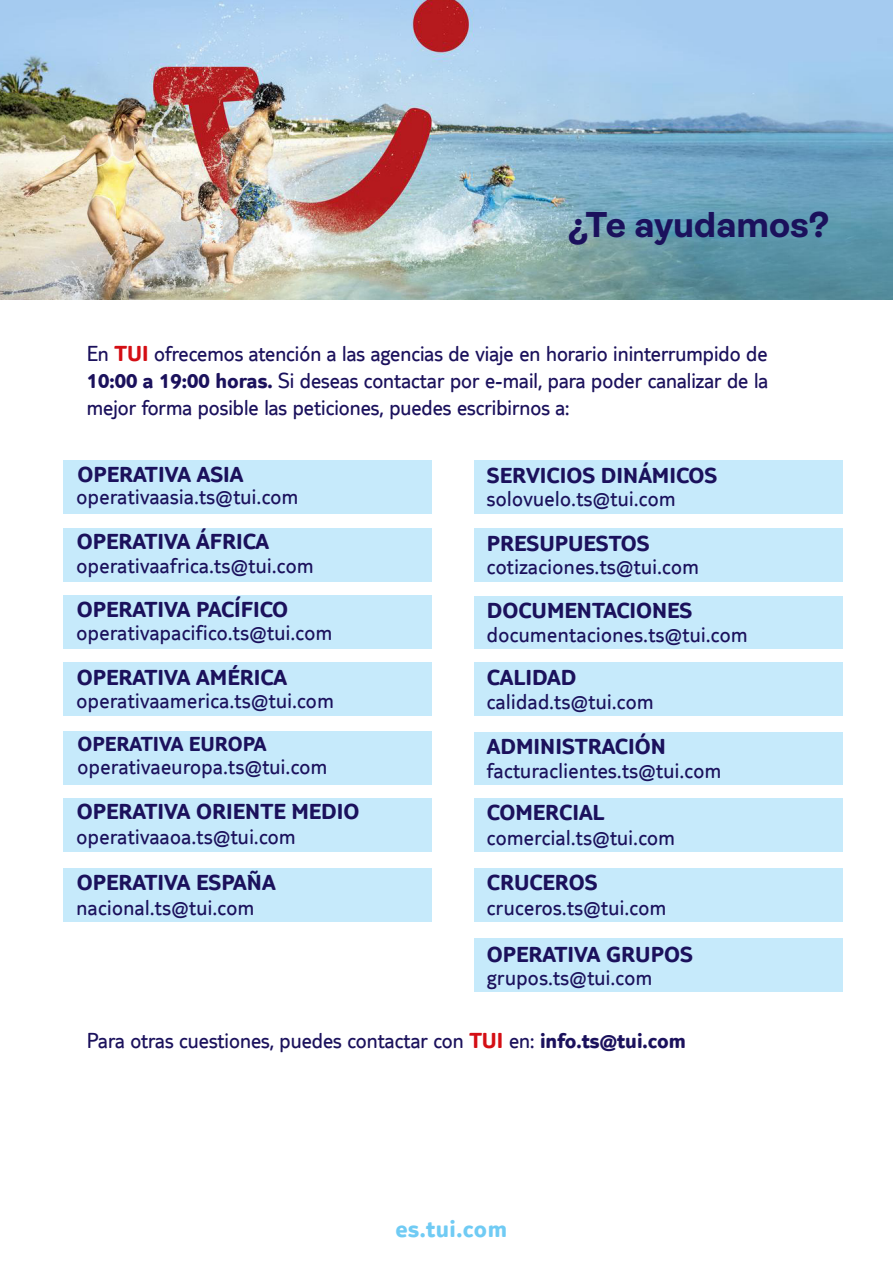
<style>
.page{position:relative;width:893px;height:1263px;background:#fff}
.page>*{position:absolute;margin:0;border:0;box-sizing:border-box;transform-origin:0 0}
.t1{font:700 36px "Ambit";color:#1b115c}
.t2{font:700 25.5px "TUI Type";letter-spacing:.02em;color:#70cbf4}
.t3{font:22.5px/27px "TUI Type";letter-spacing:.02em;color:#1b115c;text-align:justify}
.t4{font:700 22.5px "TUI Type";color:#1b115c}
.t5{font:22.5px "TUI Type";color:#1b115c}
.t6{font:700 21px "TUI Type";color:#1b115c}
.s1{font-weight:700;color:#d40e14}
.s2{font-weight:700}
</style>
<div class="page">
<div style="left:474px;top:461px;width:369px;height:53px;background:#c6eafb"></div>
<div style="left:474px;top:529px;width:369px;height:53px;background:#c6eafb"></div>
<div style="left:474px;top:596px;width:369px;height:53px;background:#c6eafb"></div>
<div style="left:474px;top:662px;width:369px;height:54px;background:#c6eafb"></div>
<div style="left:474px;top:732px;width:369px;height:53px;background:#c6eafb"></div>
<div style="left:474px;top:798px;width:369px;height:54px;background:#c6eafb"></div>
<div style="left:474px;top:868px;width:369px;height:54px;background:#c6eafb"></div>
<div style="left:474px;top:938px;width:369px;height:54px;background:#c6eafb"></div>
<div style="left:63px;top:595px;width:369px;height:54px;background:#c6eafb"></div>
<div style="left:63px;top:662px;width:369px;height:54px;background:#c6eafb"></div>
<div style="left:63px;top:731px;width:369px;height:54px;background:#c6eafb"></div>
<div style="left:63px;top:798px;width:369px;height:54px;background:#c6eafb"></div>
<div style="left:63px;top:868px;width:369px;height:54px;background:#c6eafb"></div>
<div style="left:63px;top:529px;width:369px;height:53px;background:#c6eafb"></div>
<div style="left:63px;top:461px;width:369px;height:53px;background:#c6eafb"></div>
<img style="left:0;top:0;width:893px;height:300px">
<p class="t1" style="left:568px;top:205px;width:263px">¿Te ayudamos?</p>
<p class="t3" style="left:87px;top:340px;width:683px">En <span class="s1">TUI</span> ofrecemos atención a las agencias de viaje en horario ininterrumpido de <span class="s2">10:00 a 19:00 horas.</span> Si deseas contactar por e-mail, para poder canalizar de la mejor forma posible las peticiones, puedes escribirnos a:</p>
<p class="t4" style="left:77px;top:461px;width:168px">OPERATIVA ASIA</p>
<p class="t4" style="left:487px;top:461px;width:232px">SERVICIOS DINÁMICOS</p>
<p class="t3" style="left:77px;top:483px;width:223px">operativaasia.ts@tui.com</p>
<p class="t3" style="left:487px;top:485px;width:190px">solovuelo.ts@tui.com</p>
<p class="t4" style="left:77px;top:528px;width:194px">OPERATIVA ÁFRICA</p>
<p class="t4" style="left:487px;top:530px;width:164px">PRESUPUESTOS</p>
<p class="t3" style="left:77px;top:551px;width:238px">operativaafrica.ts@tui.com</p>
<p class="t3" style="left:487px;top:553px;width:213px">cotizaciones.ts@tui.com</p>
<p class="t4" style="left:77px;top:596px;width:213px">OPERATIVA PACÍFICO</p>
<p class="t4" style="left:487px;top:596px;width:207px">DOCUMENTACIONES</p>
<p class="t3" style="left:77px;top:619px;width:257px">operativapacifico.ts@tui.com</p>
<p class="t3" style="left:487px;top:621px;width:262px">documentaciones.ts@tui.com</p>
<p class="t4" style="left:77px;top:663px;width:211px">OPERATIVA AMÉRICA</p>
<p class="t4" style="left:487px;top:664px;width:91px">CALIDAD</p>
<p class="t3" style="left:77px;top:687px;width:259px">operativaamerica.ts@tui.com</p>
<p class="t3" style="left:487px;top:688px;width:168px">calidad.ts@tui.com</p>
<p class="t6" style="left:78px;top:731px;width:191px">OPERATIVA EUROPA</p>
<p class="t4" style="left:487px;top:733px;width:180px">ADMINISTRACIÓN</p>
<p class="t3" style="left:78px;top:753px;width:251px">operativaeuropa.ts@tui.com</p>
<p class="t3" style="left:487px;top:757px;width:236px">facturaclientes.ts@tui.com</p>
<p class="t4" style="left:77px;top:798px;width:284px">OPERATIVA ORIENTE MEDIO</p>
<p class="t4" style="left:487px;top:799px;width:119px">COMERCIAL</p>
<p class="t3" style="left:77px;top:822px;width:221px">operativaaoa.ts@tui.com</p>
<p class="t3" style="left:487px;top:823px;width:190px">comercial.ts@tui.com</p>
<p class="t4" style="left:77px;top:869px;width:200px">OPERATIVA ESPAÑA</p>
<p class="t4" style="left:487px;top:869px;width:112px">CRUCEROS</p>
<p class="t3" style="left:77px;top:893px;width:179px">nacional.ts@tui.com</p>
<p class="t3" style="left:487px;top:894px;width:181px">cruceros.ts@tui.com</p>
<p class="t4" style="left:487px;top:940px;width:207px">OPERATIVA GRUPOS</p>
<p class="t3" style="left:487px;top:964px;width:167px">grupos.ts@tui.com</p>
<p class="t5" style="left:87px;top:1028px;width:601px">Para otras cuestiones, puedes contactar con <span class="s1">TUI</span> en: <span class="s2">info.ts@tui.com</span></p>
<p class="t2" style="left:395px;top:1213px;width:113px">es.tui.com</p>
</div>
